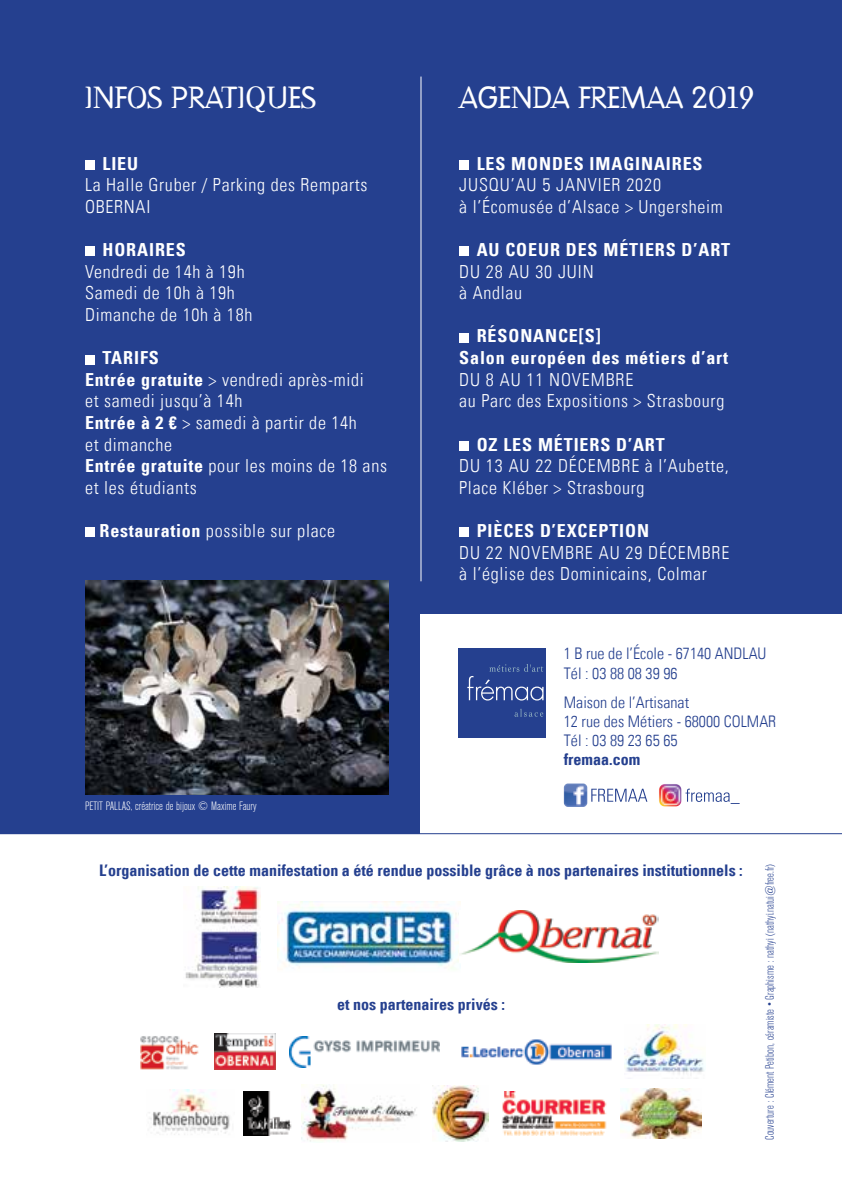
<style>
.page{position:relative;width:842px;height:1191px;background:#fff}
.page>*{position:absolute;margin:0;border:0;box-sizing:border-box;transform-origin:0 0}
.t1{font:30px "Dead History OT";color:#fff}
.t2{font:300 condensed 18px/21.6px "Univers LT";letter-spacing:.04em;color:#fff}
.t3{font:700 condensed 18px/21.6px "Univers LT";letter-spacing:.05em;color:#fff}
.t4{font:700 condensed 16px "Univers LT";color:#25408f}
.t5{font:300 condensed 16px/19.2px "Univers LT";color:#25408f}
.t6{font:300 condensed 12px "Akzidenz Grotesk BE";color:#25408f}
.t7{font:300 condensed 12px "Akzidenz Grotesk BE";color:#fff}
.s1{font-weight:700}
</style>
<div class="page">
<div style="left:0;top:0;width:842px;height:833px;background:#25408f"></div>
<div style="left:421px;top:614px;width:421px;height:242px;background:#fff"></div>
<div style="left:459px;top:648px;width:87px;height:89px;background:#25408f"></div>
<svg style="left:514px;top:709px;width:29px;height:7px"></svg>
<svg style="left:467px;top:664px;width:76px;height:36px"></svg>
<div style="left:85px;top:160px;width:9px;height:10px;background:#fff"></div>
<div style="left:85px;top:247px;width:9px;height:9px;background:#fff"></div>
<div style="left:85px;top:355px;width:9px;height:9px;background:#fff"></div>
<div style="left:85px;top:528px;width:9px;height:9px;background:#fff"></div>
<div style="left:459px;top:160px;width:9px;height:10px;background:#fff"></div>
<div style="left:459px;top:247px;width:9px;height:9px;background:#fff"></div>
<div style="left:459px;top:333px;width:9px;height:9px;background:#fff"></div>
<div style="left:459px;top:441px;width:9px;height:9px;background:#fff"></div>
<div style="left:459px;top:528px;width:9px;height:9px;background:#fff"></div>
<img style="left:564px;top:783px;width:23px;height:24px">
<svg style="left:591px;top:788px;width:56px;height:13px"></svg>
<img style="left:659px;top:784px;width:14px;height:20px">
<svg style="left:685px;top:788px;width:55px;height:16px"></svg>
<hr style="left:420px;top:77px;width:1px;height:504px;background:#fff">
<img style="left:185px;top:886px;width:75px;height:101px">
<img style="left:277px;top:901px;width:183px;height:68px">
<img style="left:460px;top:910px;width:198px;height:53px">
<hr style="left:0;top:833px;width:842px;height:1px;background:#25408f">
<img style="left:140px;top:1036px;width:59px;height:34px">
<img style="left:214px;top:1034px;width:61px;height:35px">
<img style="left:289px;top:1036px;width:150px;height:31px">
<img style="left:461px;top:1039px;width:151px;height:26px">
<img style="left:624px;top:1024px;width:81px;height:55px">
<img style="left:85px;top:580px;width:304px;height:214px">
<img style="left:149px;top:1089px;width:81px;height:46px">
<img style="left:243px;top:1091px;width:49px;height:44px">
<img style="left:302px;top:1084px;width:115px;height:58px">
<img style="left:433px;top:1085px;width:55px;height:56px">
<img style="left:621px;top:1088px;width:80px;height:50px">
<img style="left:501px;top:1091px;width:106px;height:44px">
<h1 class="t1" style="left:85px;top:82px;width:233px">INFOS PRATIQUES</h1>
<p class="t3" style="left:102px;top:152px;width:37px">LIEU</p>
<p class="t2" style="left:85px;top:174px;width:284px">La Halle Gruber / Parking des Remparts<br>OBERNAI</p>
<p class="t3" style="left:102px;top:239px;width:85px">HORAIRES</p>
<p class="t2" style="left:85px;top:260px;width:169px">Vendredi de 14h à 19h<br>Samedi de 10h à 19h<br>Dimanche de 10h à 18h</p>
<p class="t2" style="left:85px;top:347px;width:303px;text-indent:17px"><span class="s1">TARIFS<br>Entrée gratuite</span> &gt; vendredi après-midi<br>et samedi jusqu’à 14h<br><span class="s1">Entrée à 2 €</span> &gt; samedi à partir de 14h<br>et dimanche<br><span class="s1">Entrée gratuite</span> pour les moins de 18 ans et les étudiants</p>
<p class="t2" style="left:100px;top:520px;width:237px"><span class="s1">Restauration</span> possible sur place</p>
<p class="t7" style="left:85px;top:799px;width:173px">PETIT PALLAS, créatrice de bijoux © Maxime Faury</p>
<h1 class="t1" style="left:459px;top:82px;width:297px">AGENDA FREMAA 2019</h1>
<p class="t3" style="left:477px;top:152px;width:227px">LES MONDES IMAGINAIRES</p>
<p class="t2" style="left:459px;top:174px;width:265px">JUSQU’AU 5 JANVIER 2020<br>à l’Écomusée d’Alsace &gt; Ungersheim</p>
<p class="t3" style="left:477px;top:239px;width:255px">AU COEUR DES MÉTIERS D’ART</p>
<p class="t2" style="left:459px;top:260px;width:136px">DU 28 AU 30 JUIN à Andlau</p>
<p class="t3" style="left:459px;top:325px;width:270px;text-indent:17px">RÉSONANCE[S]<br>Salon européen des métiers d’art</p>
<p class="t2" style="left:459px;top:368px;width:267px">DU 8 AU 11 NOVEMBRE<br>au Parc des Expositions &gt; Strasbourg</p>
<p class="t3" style="left:477px;top:433px;width:190px">OZ LES MÉTIERS D’ART</p>
<p class="t2" style="left:459px;top:455px;width:271px">DU 13 AU 22 DÉCEMBRE à l’Aubette,<br>Place Kléber &gt; Strasbourg</p>
<p class="t3" style="left:477px;top:519px;width:174px">PIÈCES D’EXCEPTION</p>
<p class="t2" style="left:459px;top:541px;width:272px">DU 22 NOVEMBRE AU 29 DÉCEMBRE à l’église des Dominicains, Colmar</p>
<p class="t5" style="left:564px;top:644px;width:204px">1 B rue de l’École - 67140 ANDLAU<br>Tél : 03 88 08 39 96</p>
<p class="t5" style="left:564px;top:692px;width:214px">Maison de l’Artisanat<br>12 rue des Métiers - 68000 COLMAR<br>Tél : 03 89 23 65 65</p>
<p class="t4" style="left:564px;top:750px;width:78px">fremaa.com</p>
<p class="t4" style="left:99px;top:860px;width:645px">L’organisation de cette manifestation a été rendue possible grâce à nos partenaires institutionnels :</p>
<p class="t4" style="left:337px;top:994px;width:169px">et nos partenaires privés :</p>
<p class="t6" style="left:763px;top:1140px;width:277px;rotate:-90deg">Couverture : Clément Petibon, céramiste • Graphisme : nathyi (nathyi.natui@free.fr)</p>
</div>
